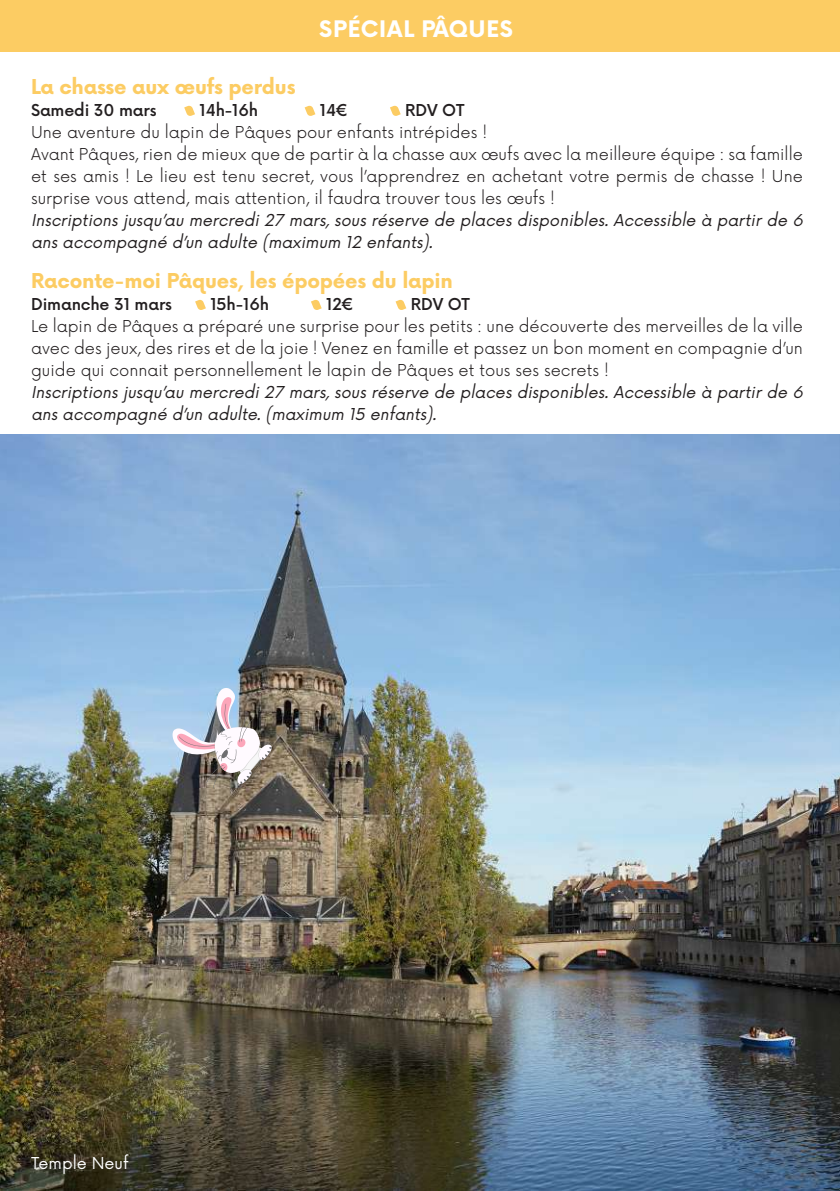
<style>
.page{position:relative;width:840px;height:1191px;background:#fff}
.page>*{position:absolute;margin:0;border:0;box-sizing:border-box;transform-origin:0 0}
.t1{font:800 28px "Now";letter-spacing:-.01em;color:#fff}
.t2{font:700 20px "Now";letter-spacing:-.01em;color:#fccc63}
.t3{font:300 16px/22px "Now";color:#231f20}
.t4{font:italic 16px/22px "Now";color:#231f20}
.t5{font:500 16px "Now";letter-spacing:-.01em;color:#231f20}
.t6{font:16px "Now Alt";color:#fff}
</style>
<div class="page">
<div style="left:0;top:0;width:839px;height:51px;background:#fccc63"></div>
<svg style="left:184px;top:105px;width:11px;height:11px"></svg>
<svg style="left:304px;top:105px;width:11px;height:11px"></svg>
<svg style="left:390px;top:105px;width:10px;height:11px"></svg>
<svg style="left:195px;top:299px;width:11px;height:11px"></svg>
<svg style="left:311px;top:299px;width:10px;height:11px"></svg>
<svg style="left:395px;top:299px;width:11px;height:11px"></svg>
<img style="left:0;top:435px;width:839px;height:756px">
<img style="left:172px;top:687px;width:100px;height:101px">
<h1 class="t1" style="left:319px;top:12px;width:196px">SPÉCIAL PÂQUES</h1>
<p class="t2" style="left:31px;top:72px;width:266px">La chasse aux œufs perdus</p>
<p class="t5" style="left:31px;top:98px;width:127px">Samedi 30 mars</p>
<p class="t5" style="left:199px;top:98px;width:60px">14h-16h</p>
<p class="t5" style="left:320px;top:98px;width:30px">14€</p>
<p class="t5" style="left:405px;top:98px;width:61px">RDV OT</p>
<p class="t3" style="left:31px;top:120px;width:773px">Une aventure du lapin de Pâques pour enfants intrépides !<br>Avant Pâques, rien de mieux que de partir à la chasse aux œufs avec la meilleure équipe : sa famille et ses amis ! Le lieu est tenu secret, vous l’apprendrez en achetant votre permis de chasse ! Une surprise vous attend, mais attention, il faudra trouver tous les œufs !</p>
<p class="t4" style="left:31px;top:208px;width:777px">Inscriptions j usqu’au mercredi 27 mars, sous réserve de places disponibles. Accessible à partir de 6 ansaccompagné d’un adulte (maximum 12 enfants).</p>
<p class="t2" style="left:31px;top:266px;width:423px">Raconte-moi Pâques, les épopées du lapin</p>
<p class="t5" style="left:31px;top:292px;width:142px">Dimanche 31 mars</p>
<p class="t5" style="left:210px;top:292px;width:60px">15h-16h</p>
<p class="t5" style="left:326px;top:292px;width:29px">12€</p>
<p class="t5" style="left:410px;top:292px;width:61px">RDV OT</p>
<p class="t3" style="left:31px;top:314px;width:773px;text-align:justify">Le lapin de Pâques a préparé une surprise pour les petits : une découverte des merveilles de la ville avec des jeux, des rires et de la joie ! Venez en famille et passez un bon moment en compagnie d’un guide qui connait personnellement le lapin de Pâques et tous ses secrets !</p>
<p class="t4" style="left:31px;top:380px;width:777px">Inscriptions j usqu’au mercredi 27 mars, sous réserve de places disponibles. Accessible à partir de 6 ansaccompagné d’un adulte.(maximum 15 enfants).</p>
<p class="t6" style="left:31px;top:1150px;width:99px">Temple Neuf</p>
</div>
